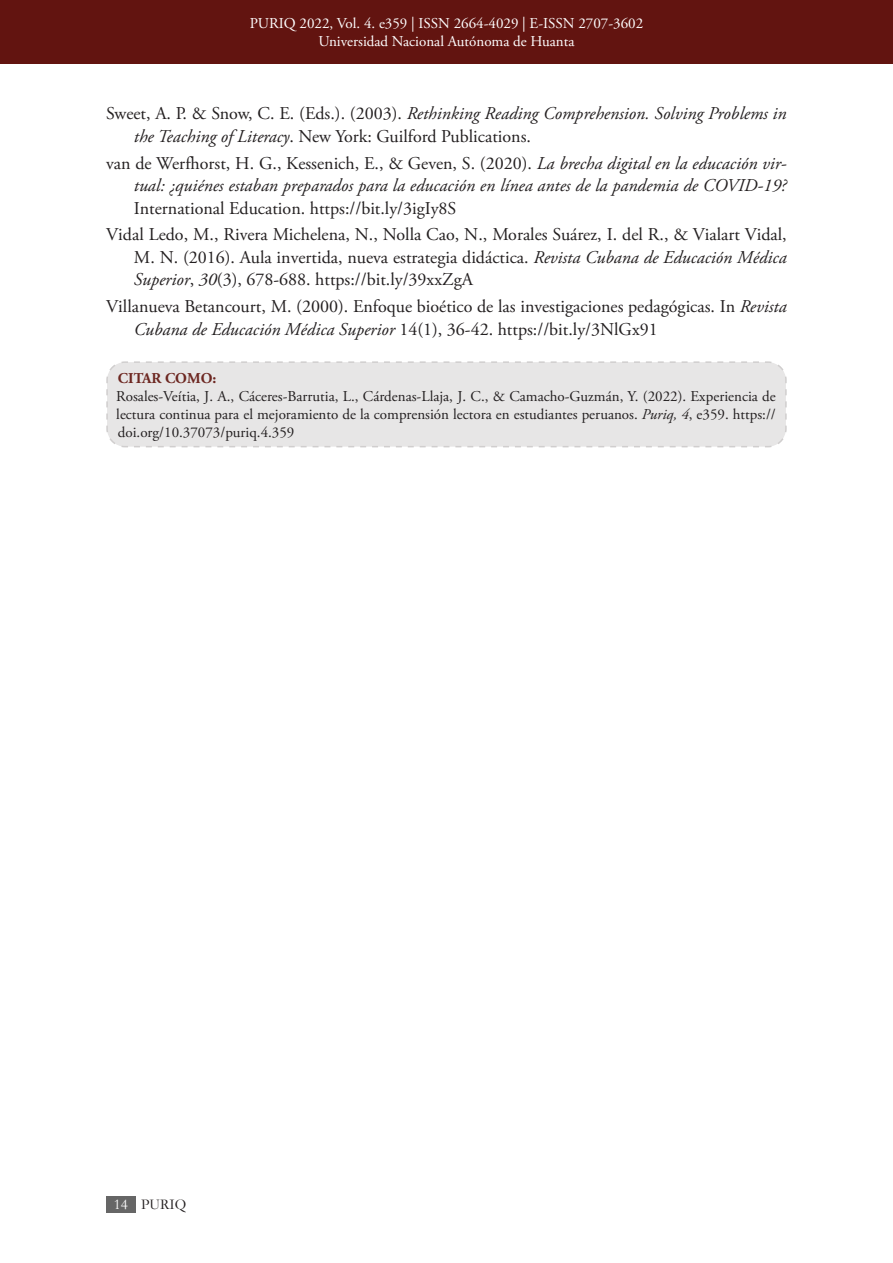
<style>
.page{position:relative;width:893px;height:1263px;background:#fff}
.page>*{position:absolute;margin:0;border:0;box-sizing:border-box;transform-origin:0 0}
.Referencia_es{font:18px/22.5px "Adobe Garamond Pro";color:#231f20;text-align:justify}
.Referencia_es-2{font:italic 18px/22.5px "Adobe Garamond Pro";color:#231f20}
.t1{font:15px/18px "Adobe Garamond Pro";color:#231f20;text-align:justify}
.t2{font:15px/18px "Adobe Garamond Pro";color:#fff;text-align:center}
.t3{font:700 15px "Adobe Garamond Pro";color:#6d2721}
.t4{font:15px "Garamond";color:#231f20}
.s1{font-style:normal}
.s2{font-style:italic}
.s3{color:#fff}
</style>
<div class="page">
<div style="left:0;top:0;width:893px;height:64px;background:#621410"></div>
<div style="left:106px;top:1196px;width:29px;height:16px;background:#666"></div>
<div style="left:106px;top:361px;width:681px;height:87px;background:#e7e6e6"></div>
<p class="t2" style="left:250px;top:15px;width:395px">PURIQ 2022, Vol. 4. e359 | ISSN 2664-4029 | E-ISSN 2707-3602<br>Universidad Nacional Autónoma de Huanta</p>
<p class="Referencia_es-2" style="left:134px;top:103px;width:654px;text-indent:-28px"><span class="s1">Sweet, A. P. &amp; Snow, C. E. (Eds.). (2003).</span> Rethinking Reading Comprehension. Solving Problems in the Teaching of Literacy<span class="s1">. New York: Guilford Publications.</span></p>
<p class="Referencia_es-2" style="left:134px;top:152px;width:654px;text-align:justify;text-indent:-28px"><span class="s1">van de Werfhorst, H. G., Kessenich, E., &amp; Geven, S. (2020).</span> La brecha digital en la educación vir&shy;tual: ¿quiénes estaban preparados para la educación en línea antes de la pandemia de COVID-19?<br><span class="s1">International Education. https://bit.ly/3igIy8S</span></p>
<p class="Referencia_es" style="left:134px;top:224px;width:654px;text-indent:-28px">Vidal Ledo, M., Rivera Michelena, N., Nolla Cao, N., Morales Suárez, I. del R., &amp; Vialart Vidal, M. N. (2016). Aula invertida, nueva estrategia didáctica. <span class="s2">Revista Cubana de Educación Médica Superior</span>, <span class="s2">30</span>(3), 678-688. https://bit.ly/39xxZgA</p>
<p class="Referencia_es" style="left:134px;top:296px;width:654px;text-indent:-28px">Villanueva Betancourt, M. (2000). Enfoque bioético de las investigaciones pedagógicas. In <span class="s2">Revista<br>Cubana de Educación Médica Superior</span> 14(1), 36-42. https://bit.ly/3NlGx91</p>
<p class="t3" style="left:118px;top:369px;width:100px">CITAR COMO:</p>
<p class="t1" style="left:116px;top:388px;width:661px">Rosales-Veítia, J. A., Cáceres-Barrutia, L., Cárdenas-Llaja, J. C., &amp; Camacho-Guzmán, Y. (2022). Experiencia de lectura continua para el mejoramiento de la comprensión lectora en estudiantes peruanos. <span class="s2">Puriq, 4</span>, e359. https:// doi.org/10.37073/puriq.4.359</p>
<p class="t4" style="left:114px;top:1194px;width:74px"><span class="s3">14</span> PURIQ</p>
</div>
